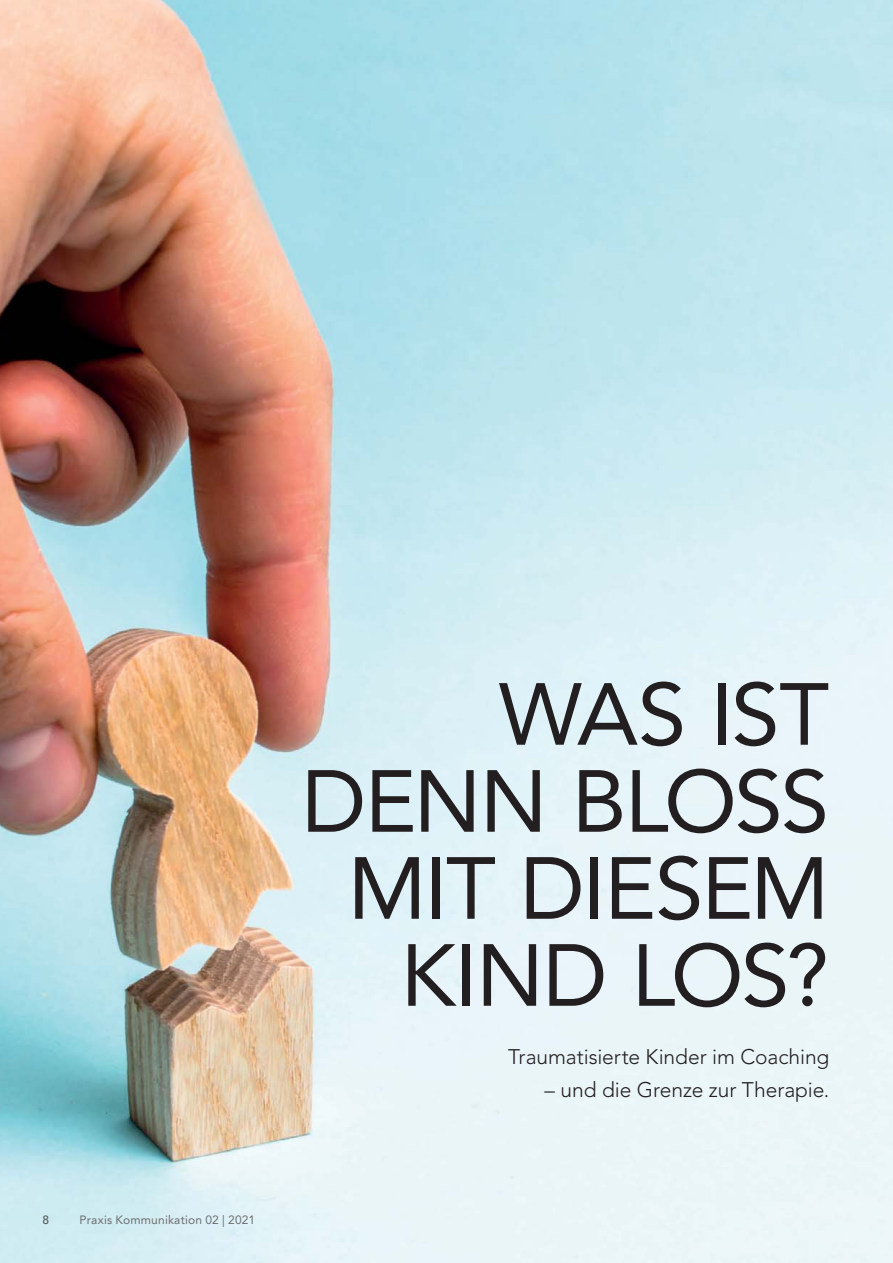
<style>
.page{position:relative;width:893px;height:1263px;background:#fff}
.page>*{position:absolute;margin:0;border:0;box-sizing:border-box;transform-origin:0 0}
.t1{font:87px/87px "Avenir LT Std";letter-spacing:-.02em;color:#231f20;text-align:right}
.t2{font:300 21px "Avenir LT Std";color:#231f20}
.t3{font:12px "Avenir LT Std";letter-spacing:.015em;color:#6d6e70}
.t4{font:500 12px "Avenir LT Std";color:#58595b}
</style>
<div class="page">
<img style="left:0;top:0;width:893px;height:1263px">
<p class="t4" style="left:43px;top:1213px;width:8px">8</p>
<p class="t3" style="left:80px;top:1213px;width:177px">Praxis Kommunikation 02 | 2021</p>
<h1 class="t1" style="left:302px;top:676px;width:529px">WAS IST<br>DENN BLOSS<br>MIT DIESEM<br>KIND LOS?</h1>
<p class="t2" style="left:508px;top:1047px;width:323px">Traumatisierte Kinder im Coaching</p>
<p class="t2" style="left:545px;top:1080px;width:286px">– und die Grenze zur Therapie.</p>
</div>
